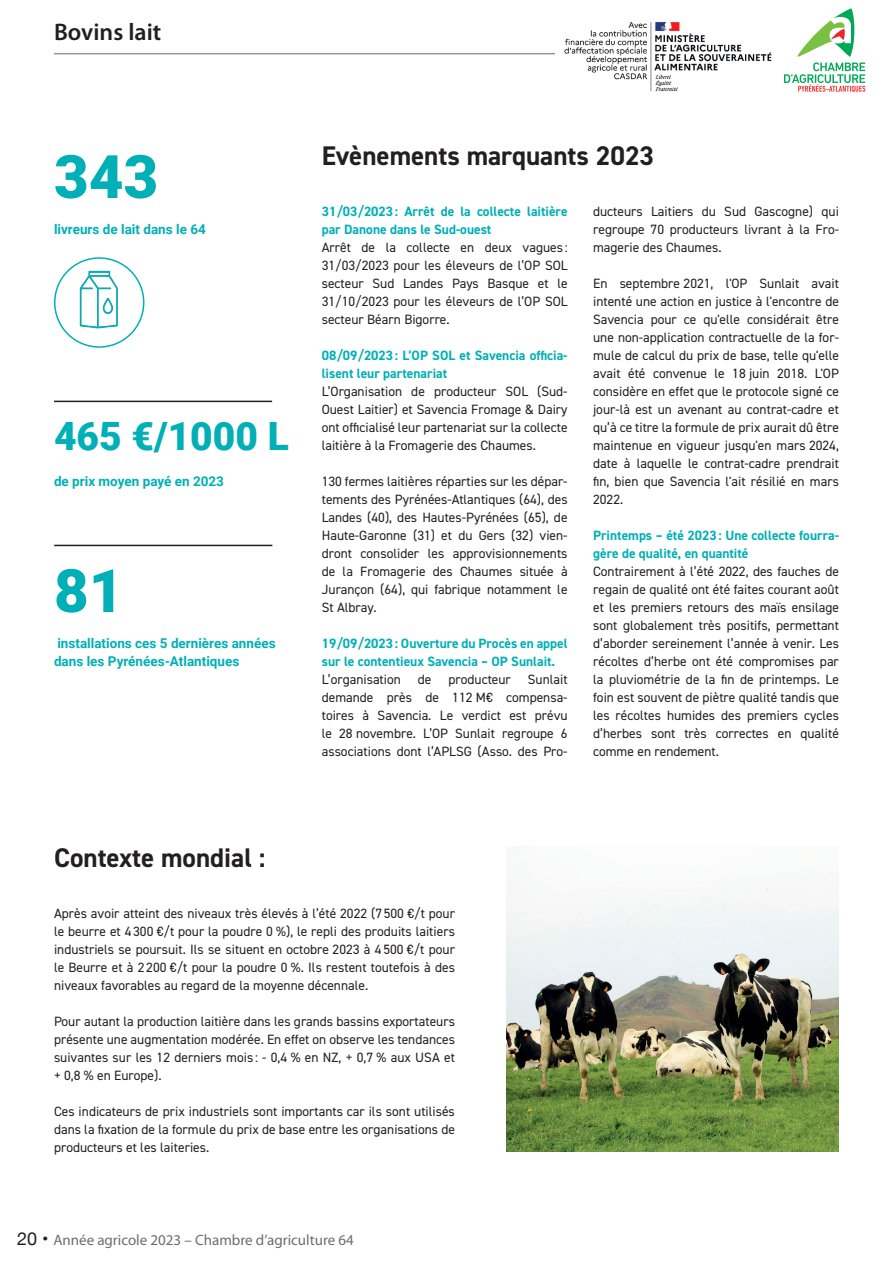
<style>
.page{position:relative;width:893px;height:1263px;background:#fff}
.page>*{position:absolute;margin:0;border:0;box-sizing:border-box;transform-origin:0 0}
.texte{font:900 60px "Roboto";color:#00b0b6}
.texte-2{font:900 39px "Roboto";color:#00b0b6}
.texte-3{font:700 27px "DIN2014";color:#231f20}
.t1{font:600 24px "Myriad Pro";color:#231f20}
.t2{font:15px "Myriad Pro";color:#6c6d70}
.texte-4{font:13.5px/18px "DIN2014";color:#231f20;text-align:justify}
.texte-5{font:700 13.5px/18px "DIN2014";color:#00b0b6}
.texte-6{font:700 13.5px/18px "Roboto";color:#00b0b6}
.s1{font-family:"Helvetica Neue";font-size:18px;color:#231f20}
</style>
<div class="page">
<hr style="left:54px;top:401px;width:218px;height:1px;background:#231f20">
<hr style="left:54px;top:545px;width:218px;height:1px;background:#231f20">
<img style="left:55px;top:258px;width:89px;height:89px;border-radius:44px">
<div style="left:54px;top:257px;width:90px;height:91px;border:2px solid #00b0b6;border-radius:50%"></div>
<img style="left:506px;top:880px;width:332px;height:271px">
<hr style="left:54px;top:53px;width:510px;height:1px;background:#939598">
<img style="left:556px;top:21px;width:216px;height:71px">
<svg style="left:784px;top:9px;width:81px;height:83px"></svg>
<p class="t1" style="left:54px;top:19px;width:109px">Bovins lait</p>
<p class="texte" style="left:54px;top:135px;width:106px">343</p>
<p class="texte-6" style="left:54px;top:220px;width:153px">livreurs de lait dans le 64</p>
<p class="texte-2" style="left:54px;top:409px;width:236px">465 €/1000 L</p>
<p class="texte-6" style="left:54px;top:472px;width:172px">de prix moyen payé en 2023</p>
<p class="texte" style="left:54px;top:549px;width:71px">81</p>
<p class="texte-6" style="left:54px;top:634px;width:223px">installations ces 5 dernières années dans les Pyrénées-Atlantiques</p>
<p class="texte-3" style="left:322px;top:138px;width:334px">Evènements marquants 2023</p>
<p class="texte-5" style="left:322px;top:202px;width:247px">31/03/2023: Arrêt de la collecte laitière par Danone dans le Sud-ouest</p>
<p class="texte-4" style="left:322px;top:238px;width:247px">Arrêt de la collecte en deux vagues :<br>31/03/2023 pour les éleveurs de l’OP SOL secteur Sud Landes Pays Basque et le 31/10/2023 pour les éleveurs de l’OP SOL secteur Béarn Bigorre.</p>
<p class="texte-5" style="left:322px;top:346px;width:247px">08/09/2023: L’OP SOL et Savencia officia&shy;lisent leur partenariat</p>
<p class="texte-4" style="left:322px;top:382px;width:247px">L’Organisation de producteur SOL (Sud-Ouest Laitier) et Savencia Fromage &amp; Dairy ont officialisé leur partenariat sur la collecte laitière à la Fromagerie des Chaumes.</p>
<p class="texte-4" style="left:322px;top:472px;width:247px">130 fermes laitières réparties sur les dépar&shy;tements des Pyrénées-Atlantiques (64), des Landes (40), des Hautes-Pyrénées (65), de Haute-Garonne (31) et du Gers (32) vien&shy;dront consolider les approvisionnements de la Fromagerie des Chaumes située à Jurançon (64), qui fabrique notamment le St Albray.</p>
<p class="texte-5" style="left:322px;top:634px;width:247px">19/09/2023: Ouverture du Procès en appel sur le contentieux Savencia – OP Sunlait.</p>
<p class="texte-4" style="left:322px;top:670px;width:81px">L’organisation</p>
<p class="texte-4" style="left:418px;top:670px;width:15px">de</p>
<p class="texte-4" style="left:448px;top:670px;width:64px">producteur</p>
<p class="texte-4" style="left:322px;top:670px;width:247px;text-indent:206px">Sunlait demande près de 112 M€ compensa&shy;toires à Savencia. Le verdict est prévu le 28 novembre. L’OP Sunlait regroupe 6 associations dont l’APLSG (Asso. des Pro-</p>
<p class="texte-4" style="left:593px;top:202px;width:247px">ducteurs Laitiers du Sud Gascogne) qui regroupe 70 producteurs livrant à la Fro&shy;magerie des Chaumes.</p>
<p class="texte-4" style="left:593px;top:274px;width:247px">En septembre 2021, l'OP Sunlait avait intenté une action en justice à l'encontre de Savencia pour ce qu'elle considérait être une non-application contractuelle de la for&shy;mule de calcul du prix de base, telle qu'elle avait été convenue le 18 juin 2018. L'OP considère en effet que le protocole signé ce jour-là est un avenant au contrat-cadre et qu’à ce titre la formule de prix aurait dû être maintenue en vigueur jusqu'en mars 2024, date à laquelle le contrat-cadre prendrait fin, bien que Savencia l'ait résilié en mars 2022.</p>
<p class="texte-5" style="left:593px;top:526px;width:247px">Printemps – été 2023: Une collecte fourra&shy;gère de qualité, en quantité</p>
<p class="texte-4" style="left:593px;top:562px;width:247px">Contrairement à l’été 2022, des fauches de regain de qualité ont été faites courant août et les premiers retours des maïs ensilage sont globalement très positifs, permettant d’aborder sereinement l’année à venir. Les récoltes d’herbe ont été compromises par la pluviométrie de la fin de printemps. Le foin est souvent de piètre qualité tandis que les récoltes humides des premiers cycles d’herbes sont très correctes en qualité comme en rendement.</p>
<p class="texte-3" style="left:54px;top:840px;width:213px">Contexte mondial :</p>
<p class="texte-4" style="left:54px;top:904px;width:402px">Après avoir atteint des niveaux très élevés à l’été 2022 (7500 €/t pour le beurre et 4300 €/t pour la poudre 0 %), le repli des produits laitiers industriels se poursuit. Ils se situent en octobre 2023 à 4 500 €/t pour le Beurre et à 2 200 €/t pour la poudre 0 %. Ils restent toutefois à des niveaux favorables au regard de la moyenne décennale.</p>
<p class="texte-4" style="left:54px;top:1012px;width:402px">Pour autant la production laitière dans les grands bassins exportateurs présente une augmentation modérée. En effet on observe les tendances suivantes sur les 12 derniers mois : - 0,4 % en NZ, + 0,7 % aux USA et + 0,8 % en Europe).</p>
<p class="texte-4" style="left:54px;top:1102px;width:402px">Ces indicateurs de prix industriels sont importants car ils sont utilisés dans la fixation de la formule du prix de base entre les organisations de producteurs et les laiteries.</p>
<p class="t2" style="left:17px;top:1232px;width:338px"><span class="s1">20 •</span> Année agricole 2023 – Chambre d’agriculture 64</p>
</div>
